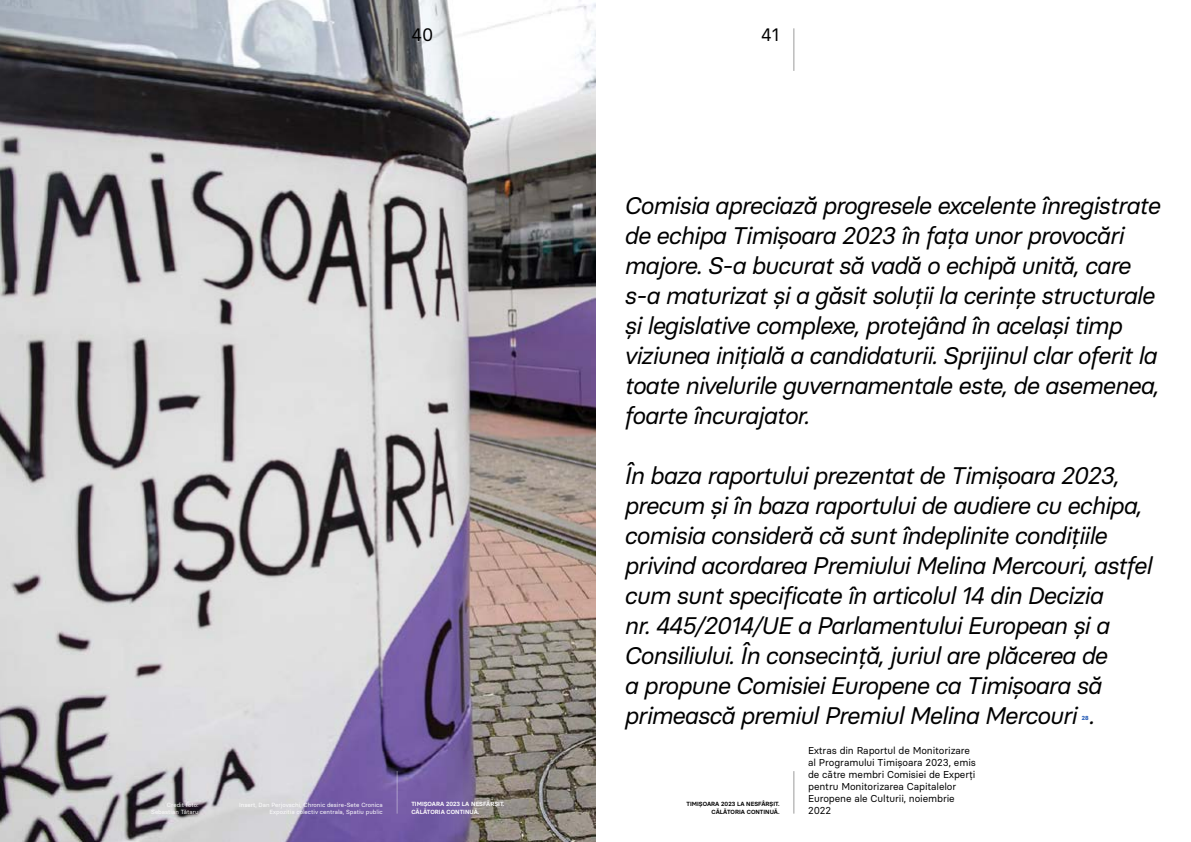
<style>
.page{position:relative;width:1191px;height:842px;background:#fff}
.page>*{position:absolute;margin:0;border:0;box-sizing:border-box;transform-origin:0 0}
.t1{font:italic 24px/30px "Basier Circle";letter-spacing:-.04em;color:#000}
.t2{font:18px "Basier Circle";color:#000}
.t3{font:10px/12px "Basier Circle";letter-spacing:-.01em;color:#000}
.t4{font:6px/7px "Basier Circle";color:#fff;text-align:right}
.t5{font:600 6px/8px "Basier Circle";color:#fff}
.t6{font:600 6px/8px "Basier Circle";color:#000;text-align:right}
.t7{font:700 5.8px "Basier Circle";color:#245ab6}
</style>
<div class="page">
<img style="left:0;top:0;width:595px;height:842px">
<hr style="left:397px;top:28px;width:1px;height:43px;background:#000">
<hr style="left:397px;top:771px;width:1px;height:43px;background:#fff">
<hr style="left:793px;top:28px;width:1px;height:43px;background:#000">
<hr style="left:793px;top:771px;width:1px;height:43px;background:#000">
<p class="t2" style="left:411px;top:24px;width:23px">40</p>
<p class="t4" style="left:151px;top:801px;width:49px">Credit foto:<br>Sebastian Tătaru</p>
<p class="t4" style="left:239px;top:801px;width:145px">Insert, Dan Perjovschi, Chronic desire-Sete Cronica<br>Expozitia colectiv centrala, Spatiu public</p>
<p class="t5" style="left:411px;top:799px;width:95px">TIMIȘOARA 2023 LA NESFÂRȘIT.<br>CĂLĂTORIA CONTINUĂ.</p>
<p class="t2" style="left:761px;top:24px;width:20px">41</p>
<p class="t1" style="left:624px;top:190px;width:537px">Comisia apreciază progresele excelente înregistrate de echipa Timișoara 2023 în fața unor provocări majore. S-a bucurat să vadă o echipă unită, care s-a maturizat și a găsit soluții la cerințe structurale și legislative complexe, protejând în același timp viziunea inițială a candidaturii. Sprijinul clar oferit la toate nivelurile guvernamentale este, de asemenea, foarte încurajator.</p>
<p class="t1" style="left:624px;top:460px;width:529px">În baza raportului prezentat de Timișoara 2023, precum și în baza raportului de audiere cu echipa, comisia consideră că sunt îndeplinite condițiile privind acordarea Premiului Melina Mercouri, astfel cum sunt specificate în articolul 14 din Decizia<br>nr. 445/2014/UE a Parlamentului European și a Consiliului. În consecință, juriul are plăcerea de<br>a propune Comisiei Europene ca Timișoara să primească premiul Premiul Melina Mercouri</p>
<p class="t7" style="left:1081px;top:715px;width:8px">28</p>
<p class="t1" style="left:1088px;top:700px;width:7px">.</p>
<p class="t6" style="left:686px;top:799px;width:95px">TIMIȘOARA 2023 LA NESFÂRȘIT.<br>CĂLĂTORIA CONTINUĂ.</p>
<p class="t3" style="left:808px;top:744px;width:169px">Extras din Raportul de Monitorizare al Programului Timișoara 2023, emis de către membri Comisiei de Experți pentru Monitorizarea Capitalelor<br>Europene ale Culturii, noiembrie<br>2022</p>
</div>
